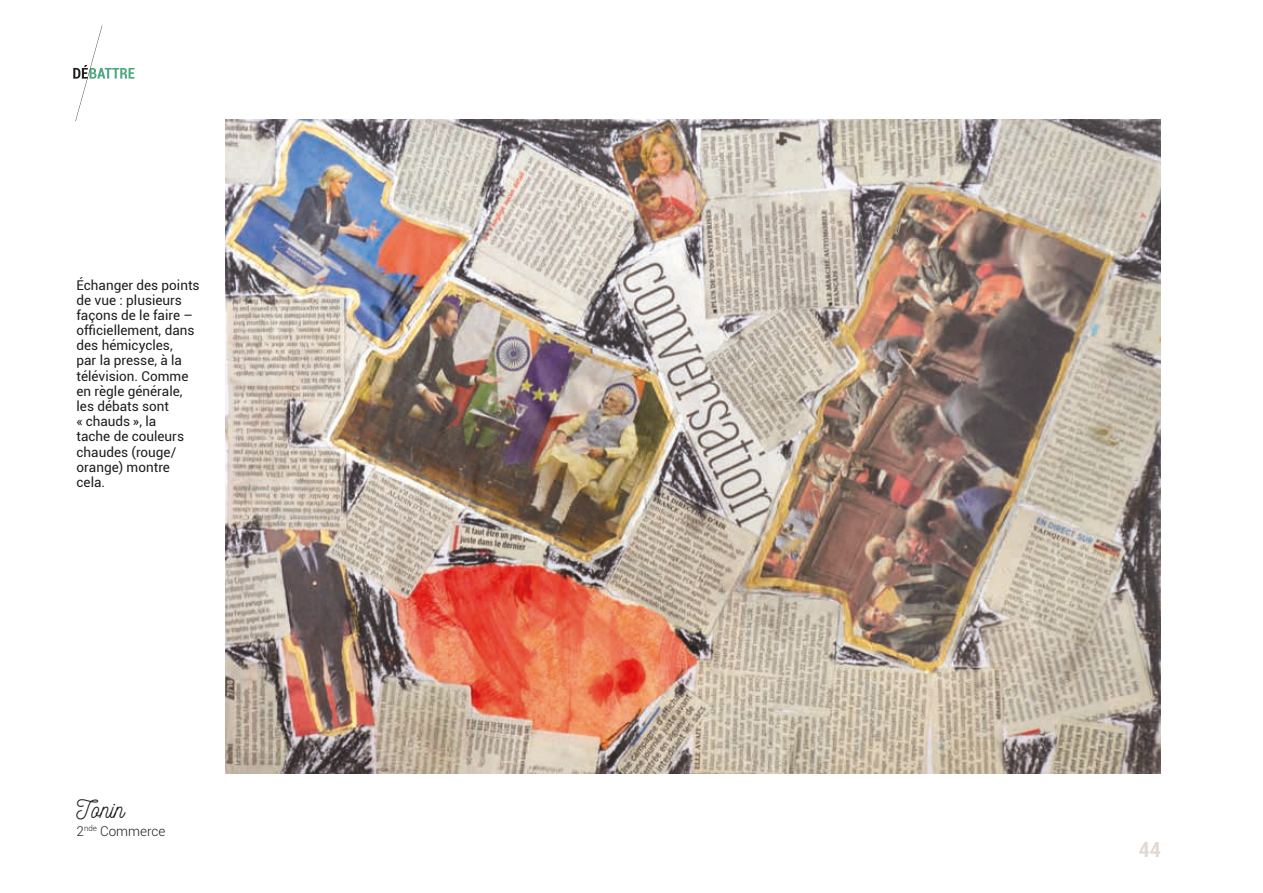
<style>
.page{position:relative;width:1263px;height:893px;background:#fff}
.page>*{position:absolute;margin:0;border:0;box-sizing:border-box;transform-origin:0 0}
.t1{font:24px "Nickainley";color:#1d1d1b}
.t2{font:700 condensed 21px "Roboto";color:#e1d9d2}
.t3{font:13.5px/15.1px "Roboto";color:#1d1d1b}
.t4{font:300 13.5px "Roboto";color:#1d1d1b}
</style>
<div class="page">
<img style="left:225px;top:119px;width:936px;height:655px">
<svg style="left:73px;top:26px;width:61px;height:95px"></svg>
<p class="t3" style="left:77px;top:277px;width:125px">Échanger des points de vue : plusieurs façons de le faire – officiellement, dans des hémicycles,<br>par la presse, à la télévision. Comme en règle générale, les débats sont<br>« chauds », la<br>tache de couleurs chaudes (rouge/ orange) montre cela.</p>
<h1 class="t1" style="left:77px;top:793px;width:49px">Tonin</h1>
<p class="t4" style="left:77px;top:821px;width:91px">2<sup>nde</sup> Commerce</p>
<h2 class="t2" style="left:1139px;top:834px;width:24px">44</h2>
</div>
